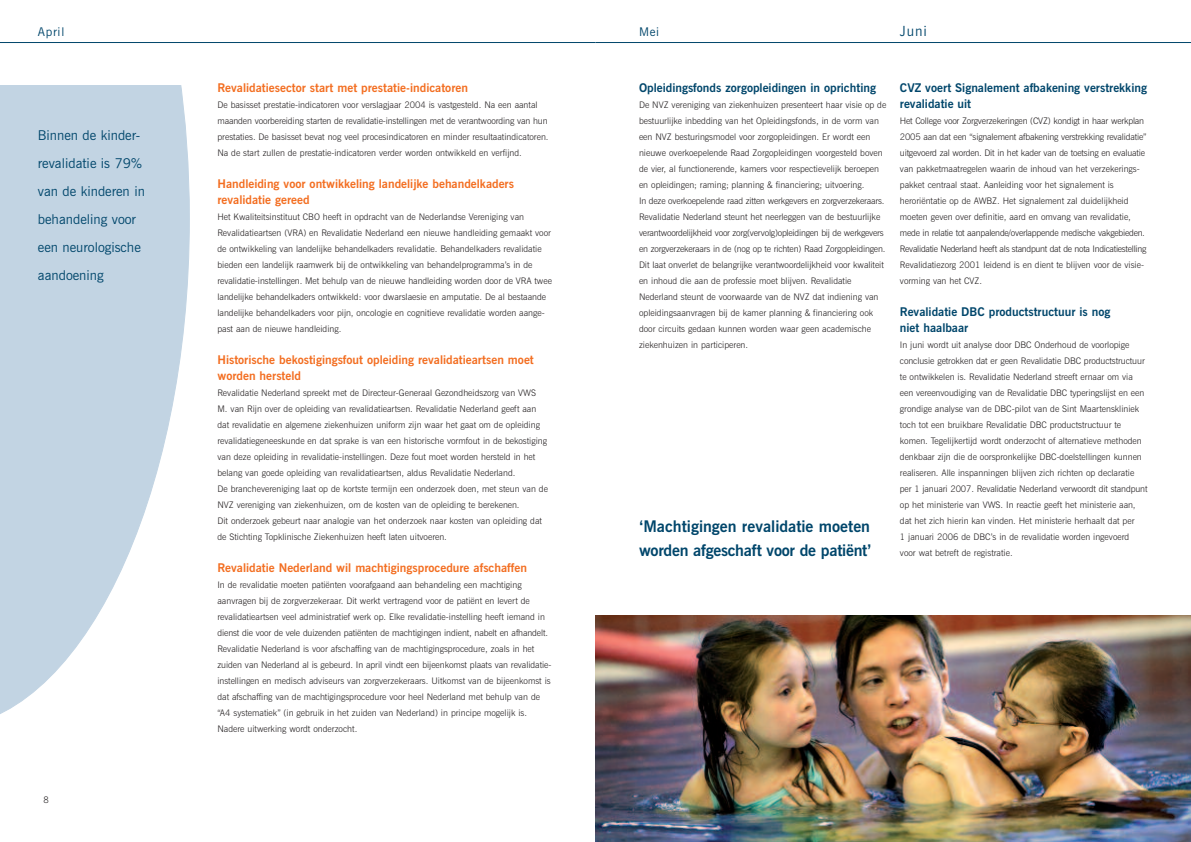
<style>
.page{position:relative;width:1191px;height:842px;background:#fff}
.page>*{position:absolute;margin:0;border:0;box-sizing:border-box;transform-origin:0 0}
.t1{font:700 16px/24px "News Gothic BT";color:#00466b}
.t2{font:14px "News Gothic BT";color:#00466b}
.t3{font:13.5px/28px "News Gothic BT";color:#00466b}
.t4{font:700 12px/16px "News Gothic BT";color:#f36e21}
.t5{font:700 12px/16px "News Gothic BT";color:#00466b}
.t6{font:12px "News Gothic BT";letter-spacing:.06em;color:#00466b}
.t7{font:300 9px/16px "News Gothic BT";color:#231f20}
.t8{font:300 9px/16px "News Gothic BT";letter-spacing:-.02em;color:#231f20}
</style>
<div class="page">
<img style="left:595px;top:615px;width:596px;height:227px">
<hr style="left:0;top:42px;width:595px;height:1px;background:#00466b">
<hr style="left:595px;top:42px;width:596px;height:1px;background:#00466b">
<svg style="left:0;top:85px;width:190px;height:629px"></svg>
<h3 class="t6" style="left:38px;top:28px;width:28px">April</h3>
<h3 class="t6" style="left:639px;top:28px;width:22px">Mei</h3>
<h2 class="t2" style="left:900px;top:26px;width:29px">Juni</h2>
<h3 class="t3" style="left:38px;top:123px;width:109px">Binnen de kinder&shy;revalidatie is 79% van de kinderen in behandeling voor een neurologische aandoening</h3>
<p class="t7" style="left:44px;top:793px;width:7px">8</p>
<h3 class="t4" style="left:217px;top:81px;width:252px">Revalidatiesector start met prestatie-indicatoren</h3>
<p class="t7" style="left:217px;top:98px;width:332px">De basisset prestatie-indicatoren voor verslagjaar 2004 is vastgesteld. Na een aantal maanden voorbereiding starten de revalidatie-instellingen met de verantwoording van hun prestaties. De basisset bevat nog veel procesindicatoren en minder resultaatindicatoren.<br>Na de start zullen de prestatie-indicatoren verder worden ontwikkeld en verfijnd.</p>
<h3 class="t4" style="left:217px;top:177px;width:298px">Handleiding voor ontwikkeling landelijke behandelkaders revalidatie gereed</h3>
<p class="t7" style="left:217px;top:210px;width:336px">Het Kwaliteitsinstituut CBO heeft in opdracht van de Nederlandse Vereniging van Revalidatieartsen (VRA) en Revalidatie Nederland een nieuwe handleiding gemaakt voor de ontwikkeling van landelijke behandelkaders revalidatie. Behandelkaders revalidatie bieden een landelijk raamwerk bij de ontwikkeling van behandelprogramma’s in de revalidatie-instellingen. Met behulp van de nieuwe handleiding worden door de VRA twee landelijke behandelkaders ontwikkeld: voor dwarslaesie en amputatie. De al bestaande landelijke behandelkaders voor pijn, oncologie en cognitieve revalidatie worden aange&shy;past aan de nieuwe handleiding.</p>
<h3 class="t4" style="left:217px;top:353px;width:318px">Historische bekostigingsfout opleiding revalidatieartsen moet worden hersteld</h3>
<p class="t7" style="left:217px;top:386px;width:332px">Revalidatie Nederland spreekt met de Directeur-Generaal Gezondheidszorg van VWS M. van Rijn over de opleiding van revalidatieartsen. Revalidatie Nederland geeft aan dat revalidatie en algemene ziekenhuizen uniform zijn waar het gaat om de opleiding revalidatiegeneeskunde en dat sprake is van een historische vormfout in de bekostiging van deze opleiding in revalidatie-instellingen. Deze fout moet worden hersteld in het belang van goede opleiding van revalidatieartsen, aldus Revalidatie Nederland.<br>De branchevereniging laat op de kortste termijn een onderzoek doen, met steun van de NVZ vereniging van ziekenhuizen, om de kosten van de opleiding te berekenen.<br>Dit onderzoek gebeurt naar analogie van het onderzoek naar kosten van opleiding dat de Stichting Topklinische Ziekenhuizen heeft laten uitvoeren.</p>
<h3 class="t4" style="left:217px;top:561px;width:311px">Revalidatie Nederland wil machtigingsprocedure afschaffen</h3>
<p class="t7" style="left:217px;top:578px;width:335px">In de revalidatie moeten patiënten voorafgaand aan behandeling een machtiging aanvragen bij de zorgverzekeraar. Dit werkt vertragend voor de patiënt en levert de revalidatieartsen veel administratief werk op. Elke revalidatie-instelling heeft iemand in dienst die voor de vele duizenden patiënten de machtigingen indient, nabelt en afhandelt.<br>Revalidatie Nederland is voor afschaffing van de machtigingsprocedure, zoals in het zuiden van Nederland al is gebeurd. In april vindt een bijeenkomst plaats van revalidatie&shy;instellingen en medisch adviseurs van zorgverzekeraars. Uitkomst van de bijeenkomst is dat afschaffing van de machtigingsprocedure voor heel Nederland met behulp van de “A4 systematiek” (in gebruik in het zuiden van Nederland) in principe mogelijk is.<br>Nadere uitwerking wordt onderzocht.</p>
<h3 class="t5" style="left:639px;top:81px;width:238px">Opleidingsfonds zorgopleidingen in oprichting</h3>
<p class="t7" style="left:639px;top:98px;width:249px">De NVZ vereniging van ziekenhuizen presenteert haar visie op de bestuurlijke inbedding van het Opleidingsfonds, in de vorm van een NVZ besturingsmodel voor zorgopleidingen. Er wordt een nieuwe overkoepelende Raad Zorgopleidingen voorgesteld boven de vier, al functionerende, kamers voor respectievelijk beroepen en opleidingen; raming; planning &amp; financiering; uitvoering.<br>In deze overkoepelende raad zitten werkgevers en zorgverzekeraars.<br>Revalidatie Nederland steunt het neerleggen van de bestuurlijke verantwoordelijkheid voor zorg(vervolg)opleidingen bij de werkgevers en zorgverzekeraars in de (nog op te richten) Raad Zorgopleidingen.<br>Dit laat onverlet de belangrijke verantwoordelijkheid voor kwaliteit en inhoud die aan de professie moet blijven. Revalidatie Nederland steunt de voorwaarde van de NVZ dat indiening van opleidingsaanvragen bij de kamer planning &amp; financiering ook door circuits gedaan kunnen worden waar geen academische ziekenhuizen in participeren.</p>
<h1 class="t1" style="left:639px;top:516px;width:234px">‘Machtigingen revalidatie moeten worden afgeschaft voor de patiënt’</h1>
<h3 class="t5" style="left:900px;top:81px;width:248px">CVZ voert Signalement afbakening verstrekking revalidatie uit</h3>
<p class="t8" style="left:900px;top:114px;width:248px">Het College voor Zorgverzekeringen (CVZ) kondigt in haar werkplan 2005 aan dat een “signalement afbakening verstrekking revalidatie” uitgevoerd zal worden. Dit in het kader van de toetsing en evaluatie van pakketmaatregelen waarin de inhoud van het verzekerings&shy;pakket centraal staat. Aanleiding voor het signalement is heroriëntatie op de AWBZ. Het signalement zal duidelijkheid moeten geven over definitie, aard en omvang van revalidatie, mede in relatie tot aanpalende/overlappende medische vakgebieden.<br>Revalidatie Nederland heeft als standpunt dat de nota Indicatiestelling Revalidatiezorg 2001 leidend is en dient te blijven voor de visie&shy;vorming van het CVZ.</p>
<h3 class="t5" style="left:900px;top:305px;width:212px">Revalidatie DBC productstructuur is nog niet haalbaar</h3>
<p class="t7" style="left:900px;top:338px;width:249px">In juni wordt uit analyse door DBC Onderhoud de voorlopige conclusie getrokken dat er geen Revalidatie DBC productstructuur te ontwikkelen is. Revalidatie Nederland streeft ernaar om via een vereenvoudiging van de Revalidatie DBC typeringslijst en een grondige analyse van de DBC-pilot van de Sint Maartenskliniek toch tot een bruikbare Revalidatie DBC productstructuur te komen. Tegelijkertijd wordt onderzocht of alternatieve methoden denkbaar zijn die de oorspronkelijke DBC-doelstellingen kunnen realiseren. Alle inspanningen blijven zich richten op declaratie per 1 januari 2007. Revalidatie Nederland verwoordt dit standpunt op het ministerie van VWS. In reactie geeft het ministerie aan, dat het zich hierin kan vinden. Het ministerie herhaalt dat per<br>1 januari 2006 de DBC’s in de revalidatie worden ingevoerd voor wat betreft de registratie.</p>
</div>
